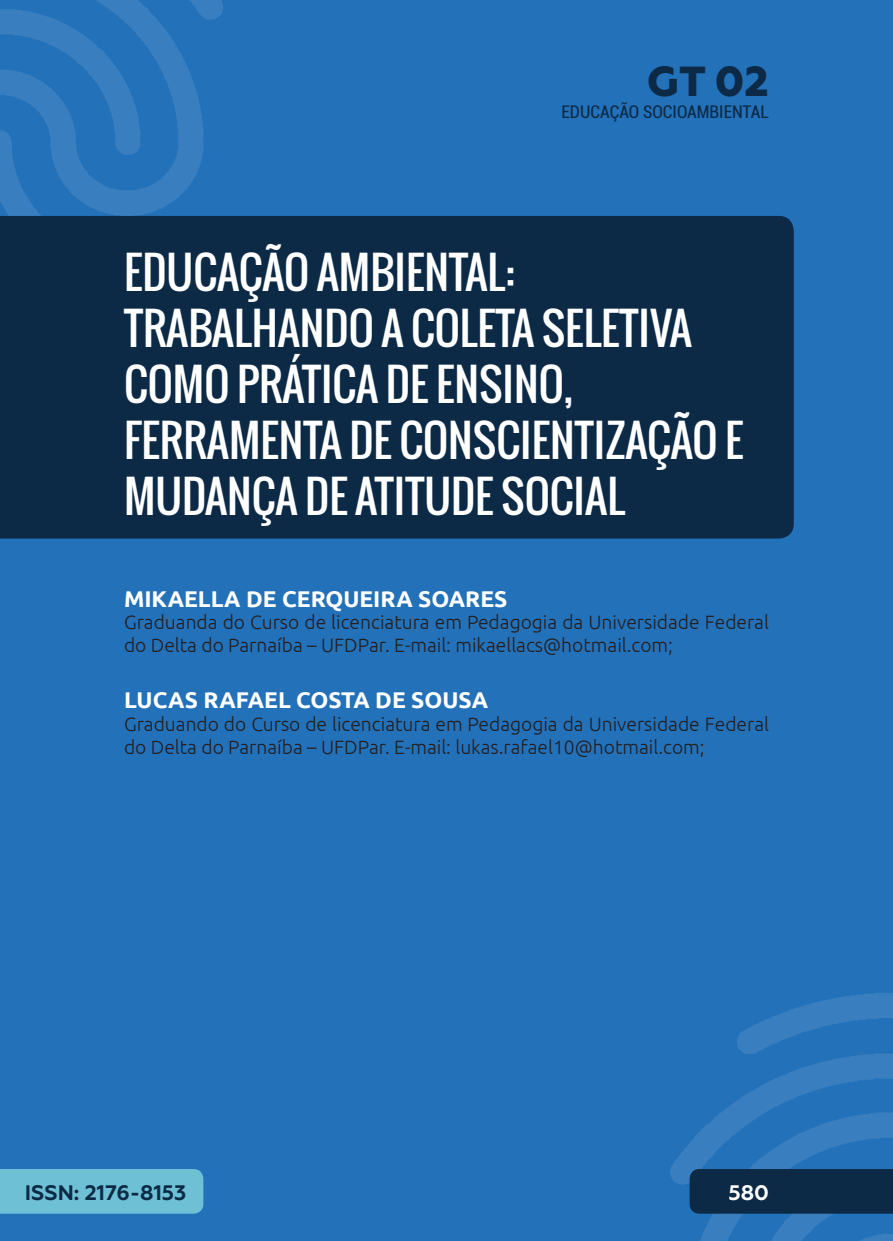
<style>
.page{position:relative;width:893px;height:1241px;background:#fff}
.page>*{position:absolute;margin:0;border:0;box-sizing:border-box;transform-origin:0 0}
._0_TÍTULO{font:43.75px/56px "Oswald";color:#fff}
.t1{font:800 42px "Geometria";color:#0c2a46}
._1_AUTOR{font:700 22.75px "Ubuntu";color:#fff}
.t2{font:700 21px "Geometria";color:#0c2a46}
.t3{font:700 21px "Geometria";color:#fff}
._2_FORMACAO{font:300 19.25px/22.8px "Ubuntu";color:#231f20}
.t4{font:condensed 17.5px "Roboto";color:#0c2a46}
</style>
<div class="page">
<div style="left:0;top:0;width:893px;height:1240px;background:#2371b9"></div>
<svg style="left:0;top:0;width:223px;height:216px"></svg>
<div style="left:0;top:216px;width:794px;height:322px;background:#0c2a46"></div>
<svg style="left:670px;top:993px;width:223px;height:247px"></svg>
<div style="left:0;top:1169px;width:203px;height:44px;background:#6ec0d5"></div>
<h2 class="t1" style="left:647px;top:56px;width:124px">GT 02</h2>
<p class="t4" style="left:561px;top:100px;width:209px">EDUCAÇÃO SOCIOAMBIENTAL</p>
<p class="_0_TÍTULO" style="left:124px;top:244px;width:621px">EDUCAÇÃO AMBIENTAL:<br>TRABALHANDO A COLETA SELETIVA<br>COMO PRÁTICA DE ENSINO,<br>FERRAMENTA DE CONSCIENTIZAÇÃO E<br>MUDANÇA DE ATITUDE SOCIAL</p>
<p class="_1_AUTOR" style="left:124px;top:584px;width:385px">MIKAELLA DE CERQUEIRA SOARES</p>
<p class="_2_FORMACAO" style="left:124px;top:610px;width:646px">Graduanda do Curso de licenciatura em Pedagogia da Universidade Federal do Delta do Parnaíba – UFDPar. E-mail: mikaellacs@hotmail.com;</p>
<p class="_1_AUTOR" style="left:124px;top:686px;width:366px">LUCAS RAFAEL COSTA DE SOUSA</p>
<p class="_2_FORMACAO" style="left:124px;top:712px;width:646px">Graduando do Curso de licenciatura em Pedagogia da Universidade Federal do Delta do Parnaíba – UFDPar. E-mail: lukas.rafael10@hotmail.com;</p>
<p class="t2" style="left:25px;top:1179px;width:163px">ISSN: 2176-8153</p>
<p class="t3" style="left:728px;top:1179px;width:42px">580</p>
</div>
